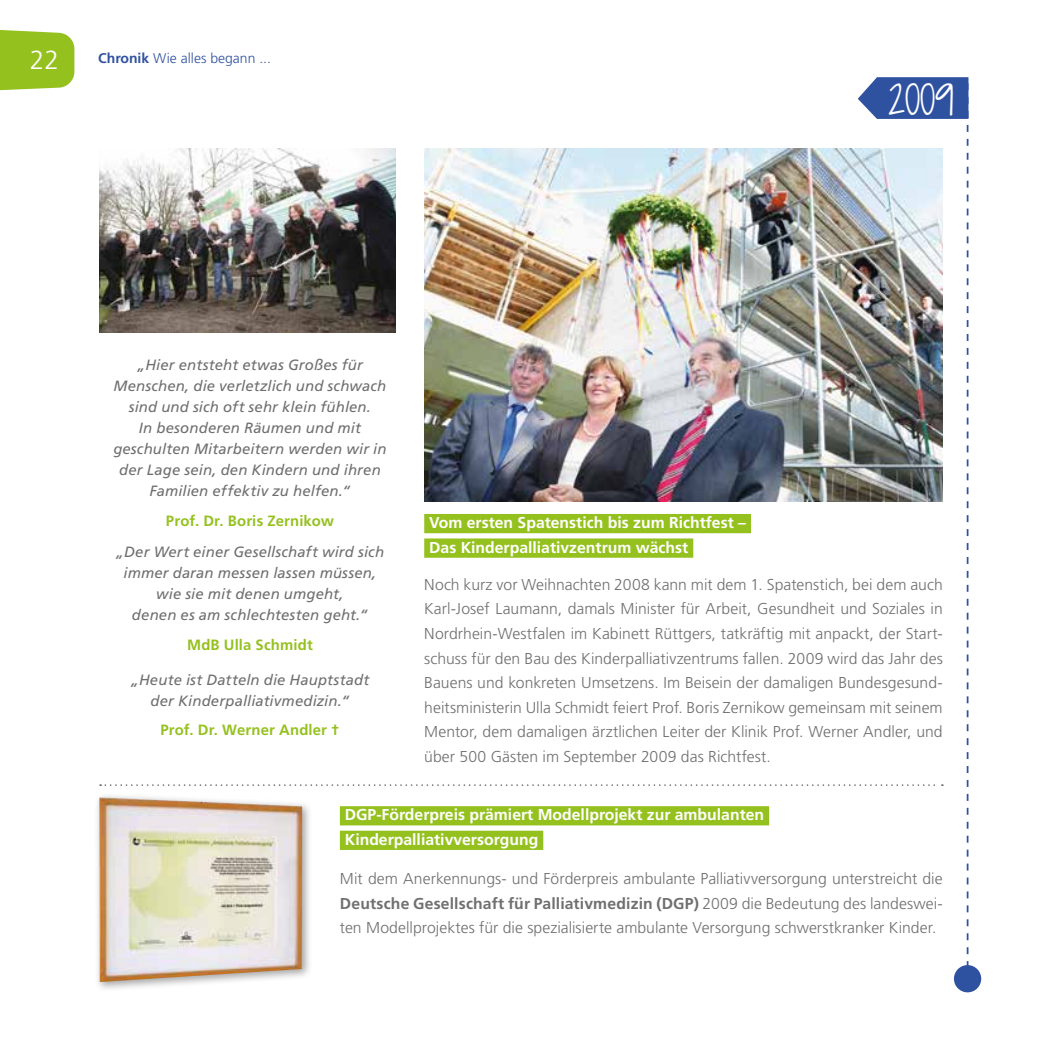
<style>
.page{position:relative;width:1042px;height:1042px;background:#fff}
.page>*{position:absolute;margin:0;border:0;box-sizing:border-box;transform-origin:0 0}
.t1{font:300 38.5px "Shadows Into";color:#fff}
.t2{font:300 26.25px "Frutiger LT Std";color:#fff}
.t3{font:300 15.75px/24.5px "Frutiger LT Std";letter-spacing:.005em;color:#706f6f;text-align:justify}
.t4{font:700 15.75px/24.5px "Frutiger LT Std";color:#fff}
.t5{font:italic 14.88px/21px "Frutiger LT Std";letter-spacing:.01em;color:#706f6f;text-align:center}
.t6{font:700 14.88px "Frutiger LT Std";letter-spacing:.01em;color:#95c11f}
.t7{font:300 14px "Frutiger LT Std";color:#2f52a0}
.s1{font-weight:700}
</style>
<div class="page">
<div style="left:95px;top:793px;width:218px;height:199px;background:#000;opacity:.35"></div>
<div style="left:954px;top:965px;width:27px;height:27px;background:#2f52a0;border-radius:50%"></div>
<svg style="left:0;top:30px;width:74px;height:61px"></svg>
<img style="left:100px;top:77px;width:868px;height:905px">
<h2 class="t2" style="left:30px;top:47px;width:31px">22</h2>
<p class="t7" style="left:98px;top:51px;width:174px"><span class="s1">Chronik</span> Wie alles begann ...</p>
<h1 class="t1" style="left:888px;top:82px;width:67px">2009</h1>
<p class="t5" style="left:113px;top:355px;width:275px">„Hier entsteht etwas Großes für Menschen, die verletzlich und schwach sind und sich oft sehr klein fühlen.<br>In besonderen Räumen und mit geschulten Mitarbeitern werden wir in der Lage sein, den Kindern und ihren Familien effektiv zu helfen.“</p>
<p class="t6" style="left:166px;top:514px;width:169px">Prof. Dr. Boris Zernikow</p>
<p class="t5" style="left:116px;top:542px;width:270px">„Der Wert einer Gesellschaft wird sich immer daran messen lassen müssen, wie sie mit denen umgeht,<br>denen es am schlechtesten geht.“</p>
<p class="t6" style="left:187px;top:638px;width:127px">MdB Ulla Schmidt</p>
<p class="t5" style="left:131px;top:670px;width:240px">„Heute ist Datteln die Hauptstadt der Kinderpalliativmedizin.“</p>
<p class="t6" style="left:160px;top:724px;width:181px">Prof. Dr. Werner Andler †</p>
<p class="t4" style="left:429px;top:512px;width:318px">Vom ersten Spatenstich bis zum Richtfest –<br>Das Kinderpalliativzentrum wächst</p>
<p class="t3" style="left:424px;top:573px;width:520px">Noch kurz vor Weihnachten 2008 kann mit dem 1. Spatenstich, bei dem auch Karl-Josef Laumann, damals Minister für Arbeit, Gesundheit und Soziales in Nordrhein-Westfalen im Kabinett Rüttgers, tatkräftig mit anpackt, der Start&shy;schuss für den Bau des Kinderpalliativzentrums fallen. 2009 wird das Jahr des Bauens und konkreten Umsetzens. Im Beisein der damaligen Bundesgesund&shy;heitsministerin Ulla Schmidt feiert Prof. Boris Zernikow gemeinsam mit seinem Mentor, dem damaligen ärztlichen Leiter der Klinik Prof. Werner Andler, und über 500 Gästen im September 2009 das Richtfest.</p>
<p class="t4" style="left:345px;top:804px;width:421px">DGP-Förderpreis prämiert Modellprojekt zur ambulanten<br>Kinderpalliativversorgung</p>
<p class="t3" style="left:340px;top:867px;width:604px">Mit dem Anerkennungs- und Förderpreis ambulante Palliativversorgung unterstreicht die <span class="s1">Deutsche Gesellschaft für Palliativmedizin (DGP)</span> 2009 die Bedeutung des landeswei&shy;ten Modellprojektes für die spezialisierte ambulante Versorgung schwerstkranker Kinder.</p>
</div>
